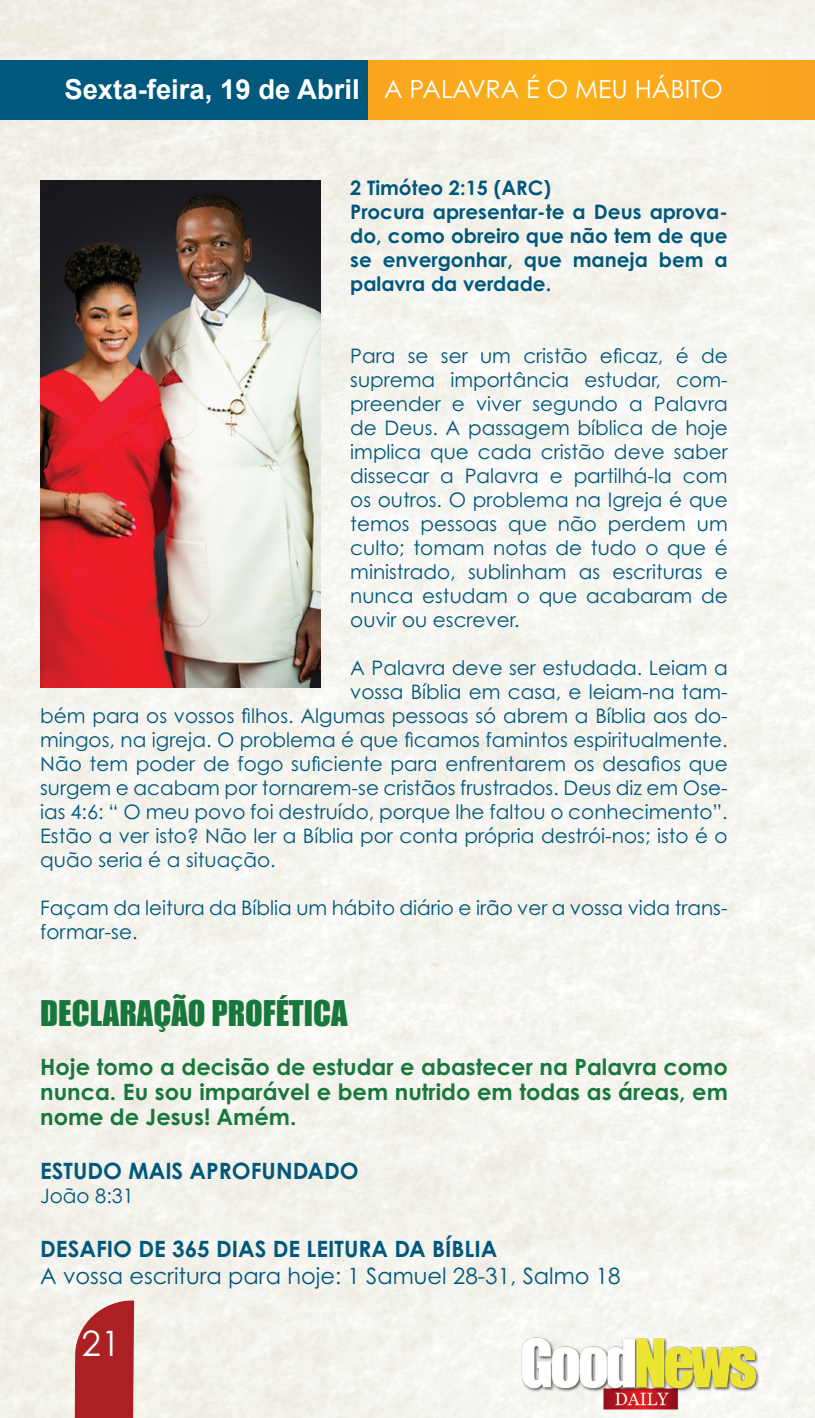
<style>
.page{position:relative;width:815px;height:1418px;background:#fff}
.page>*{position:absolute;margin:0;border:0;box-sizing:border-box;transform-origin:0 0}
.t1{font:35px "Century Gothic Pro";color:#fff}
.t2{font:32.5px "Impact";color:#18783c}
.t3{font:700 27.5px "Arial";color:#fff}
.t4{font:25px "Century Gothic Pro";color:#fff}
.t5{font:700 22.5px/25px "Century Gothic Pro";color:#18783c;text-align:justify}
.t6{font:700 22.5px "Century Gothic Pro";color:#00587c}
.t7{font:22.5px "Century Gothic Pro";color:#00587c}
.t8{font:20px/24px "Century Gothic Pro";color:#00587c;text-align:justify}
.t9{font:700 20px/24px "Century Gothic Pro";color:#00587c;text-align:justify}
</style>
<div class="page">
<img style="left:0;top:0;width:815px;height:1417px">
<div style="left:139px;top:60px;width:676px;height:60px;background:#faa91c"></div>
<div style="left:0;top:60px;width:368px;height:60px;background:#00587c"></div>
<svg style="left:73px;top:1300px;width:61px;height:117px;background:#b53c3e"></svg>
<img style="left:516px;top:1335px;width:245px;height:76px">
<img style="left:40px;top:180px;width:280px;height:507px">
<p class="t3" style="left:64px;top:71px;width:297px">Sexta-feira, 19 de Abril</p>
<p class="t4" style="left:384px;top:73px;width:340px">A PALAVRA É O MEU HÁBITO</p>
<p class="t9" style="left:350px;top:175px;width:202px">2 Timóteo 2:15 (ARC)</p>
<p class="t9" style="left:350px;top:199px;width:379px">Procura apresentar-te a Deus aprova&shy;do, como obreiro que não tem de que se envergonhar, que maneja bem a palavra da verdade.</p>
<p class="t8" style="left:350px;top:343px;width:379px">Para se ser um cristão eficaz, é de suprema importância estudar, com&shy;preender e viver segundo a Palavra de Deus. A passagem bíblica de hoje implica que cada cristão deve saber dissecar a Palavra e partilhá-la com os outros. O problema na Igreja é que temos pessoas que não perdem um culto; tomam notas de tudo o que é ministrado, sublinham as escrituras e nunca estudam o que acabaram de ouvir ou escrever.</p>
<p class="t8" style="left:350px;top:655px;width:379px">A Palavra deve ser estudada. Leiam a</p>
<p class="t8" style="left:350px;top:679px;width:379px">vossa Bíblia em casa, e leiam-na tam-</p>
<p class="t8" style="left:40px;top:703px;width:689px">bém para os vossos filhos. Algumas pessoas só abrem a Bíblia aos do-</p>
<p class="t8" style="left:40px;top:727px;width:689px">mingos, na igreja. O problema é que ficamos famintos espiritualmente.</p>
<p class="t8" style="left:40px;top:751px;width:689px">Não tem poder de fogo suficiente para enfrentarem os desafios que</p>
<p class="t8" style="left:40px;top:775px;width:689px">surgem e acabam por tornarem-se cristãos frustrados. Deus diz em Ose-</p>
<p class="t8" style="left:40px;top:799px;width:689px">ias 4:6: “ O meu povo foi destruído, porque lhe faltou o conhecimento”.</p>
<p class="t8" style="left:40px;top:823px;width:689px">Estão a ver isto? Não ler a Bíblia por conta própria destrói-nos; isto é o</p>
<p class="t8" style="left:40px;top:847px;width:237px">quão seria é a situação.</p>
<p class="t8" style="left:40px;top:895px;width:689px">Façam da leitura da Bíblia um hábito diário e irão ver a vossa vida trans&shy;formar-se.</p>
<p class="t2" style="left:40px;top:988px;width:309px">DECLARAÇÃO PROFÉTICA</p>
<p class="t5" style="left:40px;top:1054px;width:689px">Hoje tomo a decisão de estudar e abastecer na Palavra como nunca. Eu sou imparável e bem nutrido em todas as áreas, em nome de Jesus! Amém.</p>
<p class="t6" style="left:40px;top:1157px;width:320px">ESTUDO MAIS APROFUNDADO</p>
<p class="t8" style="left:40px;top:1183px;width:95px">João 8:31</p>
<p class="t6" style="left:40px;top:1235px;width:459px">DESAFIO DE 365 DIAS DE LEITURA DA BÍBLIA</p>
<p class="t7" style="left:40px;top:1262px;width:582px">A vossa escritura para hoje: 1 Samuel 28-31, Salmo 18</p>
<h1 class="t1" style="left:82px;top:1322px;width:40px">21</h1>
</div>
